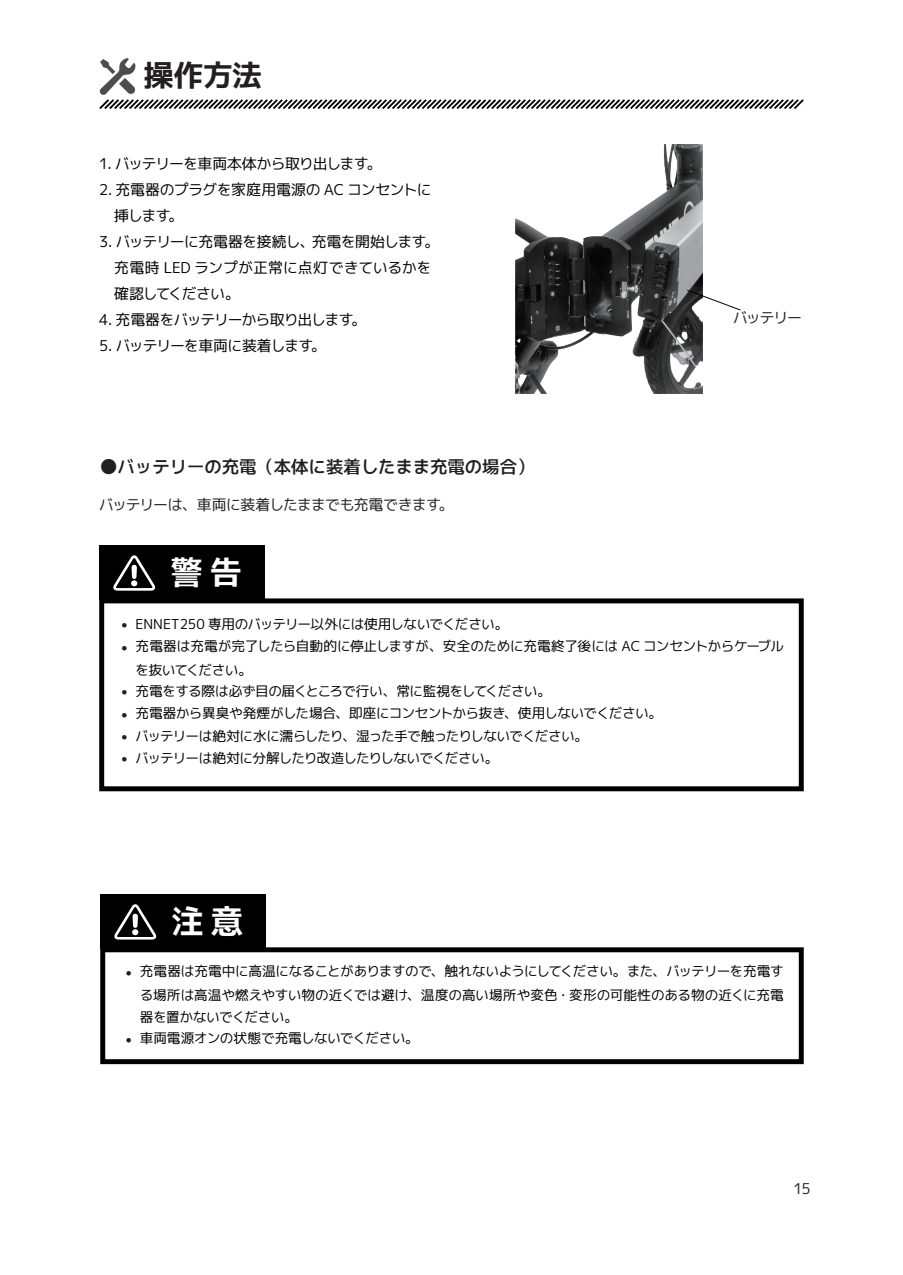
<style>
.page{position:relative;width:903px;height:1275px;background:#fff}
.page>*{position:absolute;margin:0;border:0;box-sizing:border-box;transform-origin:0 0}
.t1{font:600 32.2px "Murecho";color:#fff}
.t2{font:29.75px "mplus 1 p bold";color:#231f20}
.t3{font:500 17.32px "Murecho";color:#231f20}
.t4{font:14.88px/26.1px "mplus 1 p regular";letter-spacing:-.04em;color:#000}
.t5{font:14.88px/26.1px "mplus 1 p regular";letter-spacing:-.02em;color:#000}
.t6{font:14.88px "mplus 1 p regular";letter-spacing:-.04em;color:#231f20}
.t7{font:14.88px "mplus 1 p regular";letter-spacing:-.07em;color:#000}
.t8{font:14.88px "mplus 1 p regular";letter-spacing:-.06em;color:#231f20}
.t9{font:13.65px/22.9px "mplus 1 p regular";letter-spacing:-.035em;color:#000}
.t10{font:13.65px "mplus 1 p regular";letter-spacing:-.06em;color:#000}
.s1{font-family:"Koz Min Pr 6 N";font-weight:400}
.s2{font-family:"Koz Min Pr 6 N";font-size:16.1px;color:#231f20}
</style>
<div class="page">
<svg style="left:99px;top:58px;width:705px;height:51px"></svg>
<img style="left:516px;top:144px;width:186px;height:249px">
<svg style="left:687px;top:290px;width:54px;height:21px"></svg>
<div style="left:99px;top:545px;width:166px;height:55px;background:#000"></div>
<svg style="left:113px;top:555px;width:43px;height:36px"></svg>
<div style="left:99px;top:598px;width:705px;height:193px;border:5px solid #000"></div>
<div style="left:100px;top:894px;width:166px;height:54px;background:#000"></div>
<svg style="left:114px;top:904px;width:43px;height:36px"></svg>
<div style="left:100px;top:947px;width:704px;height:117px;border:5px solid #000"></div>
<h2 class="t2" style="left:144px;top:54px;width:119px">操作方法</h2>
<p class="t4" style="left:99px;top:151px;width:284px">1. バッテリーを車両本体から取り出します。</p>
<p class="t4" style="left:114px;top:177px;width:319px;text-indent:-15px">2. 充電器のプラグを家庭用電源の AC コンセントに挿します。</p>
<p class="t5" style="left:114px;top:229px;width:327px;text-indent:-15px">3. バッテリーに充電器を接続し、充電を開始します。充電時 LED ランプが正常に点灯できているかを確認してください。</p>
<p class="t7" style="left:99px;top:309px;width:269px">4. 充電器をバッテリーから取り出します。</p>
<p class="t4" style="left:99px;top:333px;width:228px">5. バッテリーを車両に装着します。</p>
<p class="t3" style="left:100px;top:457px;width:436px"><span class="s1">⃝</span>バッテリーの充電（本体に装着したまま充電の場合）</p>
<p class="t6" style="left:99px;top:494px;width:356px">バッテリーは、車両に装着したままでも充電できます。</p>
<h1 class="t1" style="left:170px;top:554px;width:73px">警 告</h1>
<p class="t8" style="left:733px;top:307px;width:70px">バッテリー</p>
<p class="t9" style="left:121px;top:612px;width:389px"><span class="s2">•</span> ENNET250 専用のバッテリー以外には使用しないでください。</p>
<p class="t9" style="left:136px;top:634px;width:650px;line-height:23.6px;text-indent:-15px"><span class="s2">•</span> 充電器は充電が完了したら自動的に停止しますが、安全のために充電終了後には AC コンセントからケーブルを抜いてください。</p>
<p class="t9" style="left:121px;top:679px;width:432px"><span class="s2">•</span> 充電をする際は必ず目の届くところで行い、常に監視をしてください。</p>
<p class="t9" style="left:121px;top:702px;width:543px"><span class="s2">•</span> 充電器から異臭や発煙がした場合、即座にコンセントから抜き、使用しないでください。</p>
<p class="t9" style="left:121px;top:724px;width:469px"><span class="s2">•</span> バッテリーは絶対に水に濡らしたり、湿った手で触ったりしないでください。</p>
<p class="t10" style="left:121px;top:748px;width:379px"><span class="s2">•</span> バッテリーは絶対に分解したり改造したりしないでください。</p>
<h1 class="t1" style="left:171px;top:903px;width:73px">注 意</h1>
<p class="t9" style="left:140px;top:960px;width:645px;text-align:justify;text-indent:-15px"><span class="s2">•</span> 充電器は充電中に高温になることがありますので、触れないようにしてください。また、バッテリーを充電する場所は高温や燃えやすい物の近くでは避け、温度の高い場所や変色・変形の可能性のある物の近くに充電器を置かないでください。</p>
<p class="t9" style="left:125px;top:1027px;width:295px"><span class="s2">•</span> 車両電源オンの状態で充電しないでください。</p>
<p class="t8" style="left:793px;top:1177px;width:19px">15</p>
</div>
